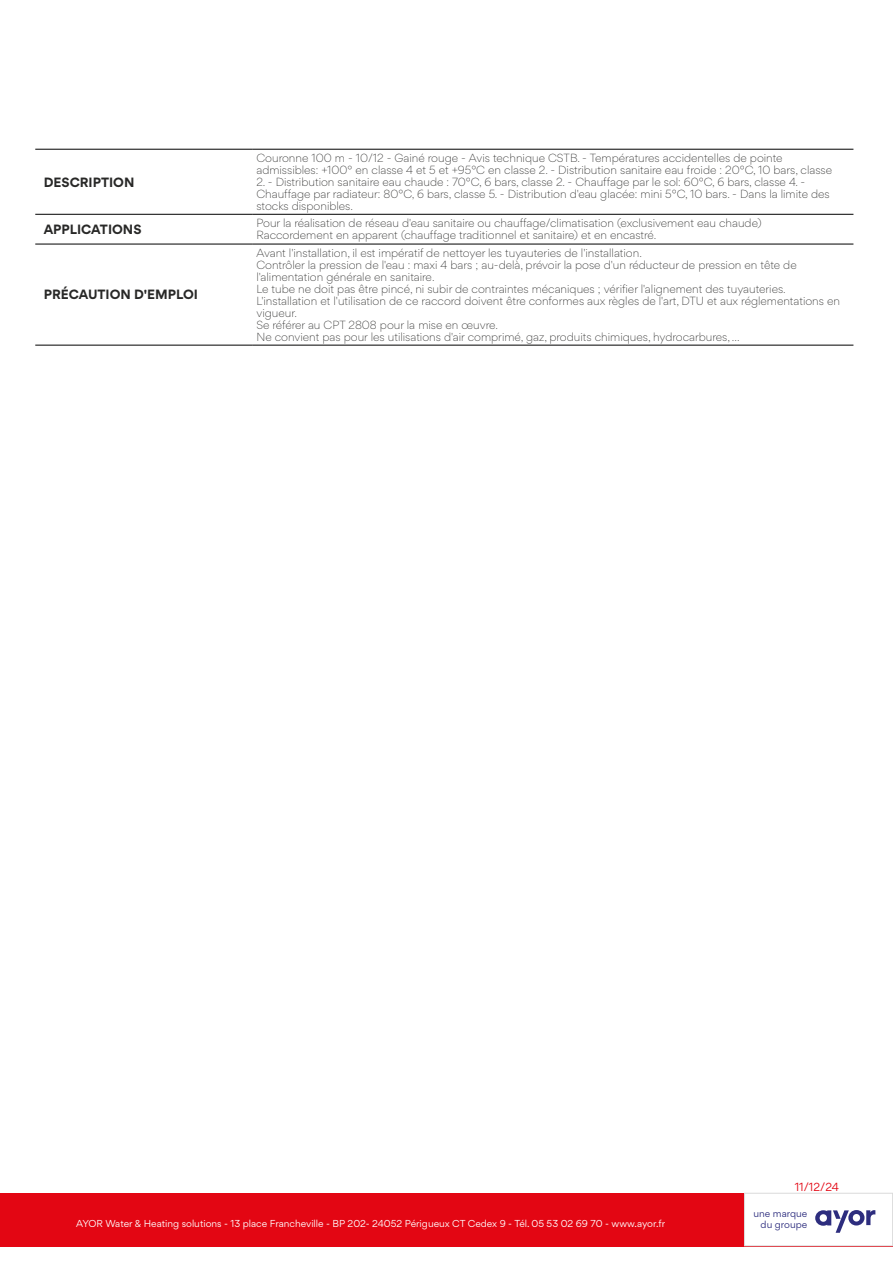
<style>
.page{position:relative;width:893px;height:1263px;background:#fff}
.page>*{position:absolute;margin:0;border:0;box-sizing:border-box;transform-origin:0 0}
.t1{font:700 12px "Gordita";color:#282827}
.t2{font:300 10.5px/12px "Gordita";color:#282827}
.t3{font:10.5px "Gordita";color:#e30613}
.t4{font:9px "Gordita";color:#fff}
.t5{font:9px/10.5px "Gordita";color:#2d2d7e;text-align:right}
</style>
<div class="page">
<div style="left:0;top:1193px;width:893px;height:53px;background:#e30613"></div>
<div style="left:744px;top:1193px;width:149px;height:53px;background:#fff"></div>
<div style="left:744px;top:1193px;width:149px;height:53px;border:1px solid #dadada"></div>
<svg style="left:815px;top:1210px;width:60px;height:23px"></svg>
<hr style="left:35px;top:149px;width:217px;height:1px;background:#000">
<hr style="left:252px;top:149px;width:601px;height:1px;background:#000">
<hr style="left:35px;top:214px;width:217px;height:1px;background:#000">
<hr style="left:252px;top:214px;width:601px;height:1px;background:#000">
<hr style="left:35px;top:244px;width:217px;height:1px;background:#000">
<hr style="left:252px;top:244px;width:601px;height:1px;background:#000">
<hr style="left:35px;top:345px;width:217px;height:1px;background:#000">
<hr style="left:252px;top:345px;width:601px;height:1px;background:#000">
<p class="t1" style="left:44px;top:172px;width:92px">DESCRIPTION</p>
<p class="t2" style="left:256px;top:152px;width:577px">Couronne 100 m - 10/12 - Gainé rouge - Avis technique CSTB. - Températures accidentelles de pointe admissibles: +100° en classe 4 et 5 et +95°C en classe 2. - Distribution sanitaire eau froide : 20°C, 10 bars, classe</p>
<p class="t2" style="left:256px;top:176px;width:575px">2. - Distribution sanitaire eau chaude : 70°C, 6 bars, classe 2. - Chauffage par le sol: 60°C, 6 bars, classe 4. -<br>Chauffage par radiateur: 80°C, 6 bars, classe 5. - Distribution d'eau glacée: mini 5°C, 10 bars. - Dans la limite des stocks disponibles.</p>
<p class="t1" style="left:44px;top:220px;width:99px">APPLICATIONS</p>
<p class="t2" style="left:256px;top:217px;width:507px">Pour la réalisation de réseau d'eau sanitaire ou chauffage/climatisation (exclusivement eau chaude)<br>Raccordement en apparent (chauffage traditionnel et sanitaire) et en encastré.</p>
<p class="t1" style="left:44px;top:285px;width:156px">PRÉCAUTION D'EMPLOI</p>
<p class="t2" style="left:256px;top:246px;width:585px">Avant l'installation, il est impératif de nettoyer les tuyauteries de l'installation.<br>Contrôler la pression de l'eau : maxi 4 bars ; au-delà, prévoir la pose d'un réducteur de pression en tête de l'alimentation générale en sanitaire.<br>Le tube ne doit pas être pincé, ni subir de contraintes mécaniques ; vérifier l'alignement des tuyauteries.<br>L'installation et l'utilisation de ce raccord doivent être conformes aux règles de l'art, DTU et aux réglementations en vigueur.<br>Se référer au CPT 2808 pour la mise en œuvre.<br>Ne convient pas pour les utilisations d'air comprimé, gaz, produits chimiques, hydrocarbures, ...</p>
<p class="t4" style="left:76px;top:1216px;width:590px">AYOR Water &amp; Heating solutions - 13 place Francheville - BP 202- 24052 Périgueux CT Cedex 9 - Tél. 05 53 02 69 70 - www.ayor.fr</p>
<p class="t3" style="left:795px;top:1179px;width:46px">11/12/24</p>
<p class="t5" style="left:754px;top:1208px;width:55px">une marque du groupe</p>
</div>
